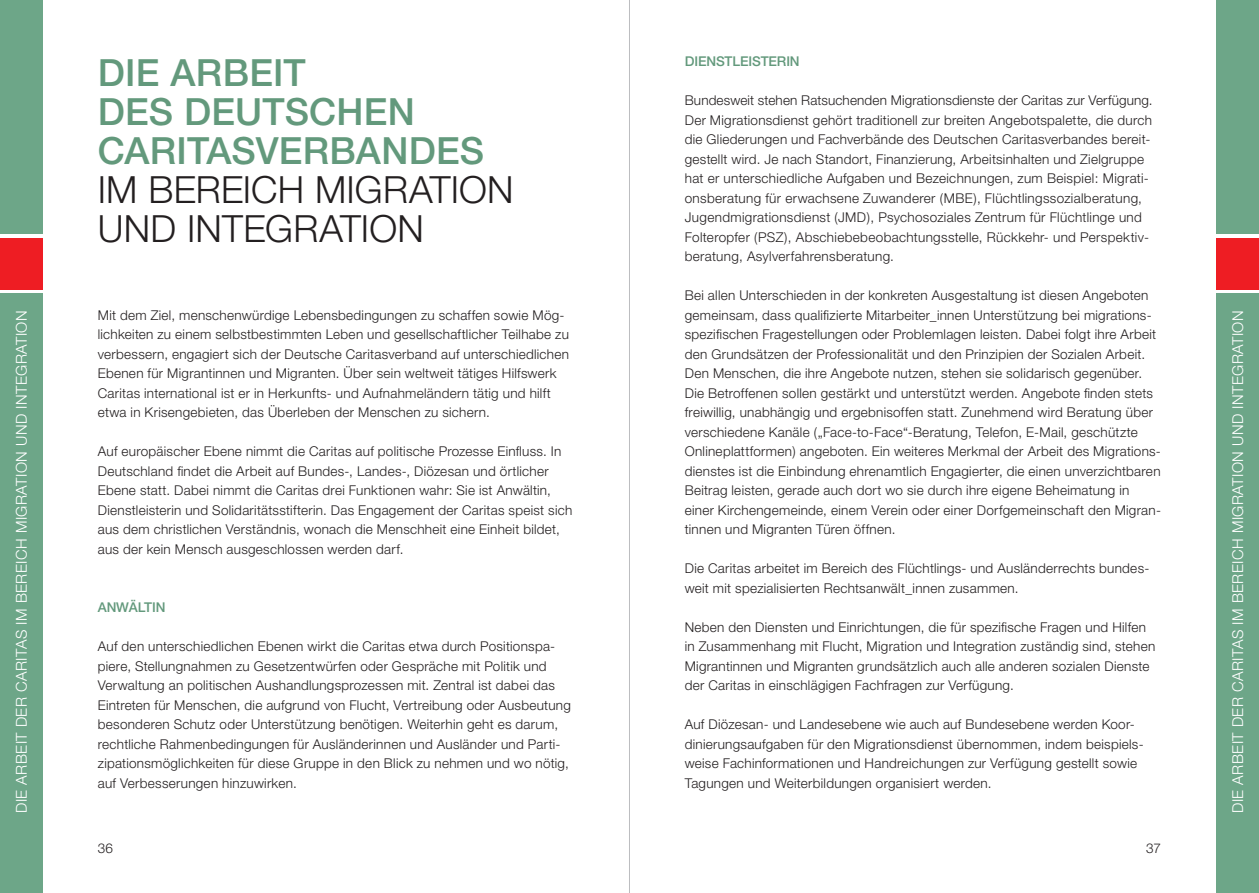
<style>
.page{position:relative;width:1259px;height:893px;background:#fff}
.page>*{position:absolute;margin:0;border:0;box-sizing:border-box;transform-origin:0 0}
.t1{font:500 37.5px/39px "Helvetica Neue";letter-spacing:.005em;color:#63997c}
.t2{font:300 37.5px/39px "Helvetica Neue";letter-spacing:.005em;color:#231f20}
.t3{font:300 15px "Helvetica Neue";letter-spacing:.03em;color:#fff}
.t4{font:300 13.5px/19.5px "Helvetica Neue";letter-spacing:.02em;color:#231f20}
.t5{font:500 13.5px "Helvetica Neue";letter-spacing:-.01em;color:#63997c}
</style>
<div class="page">
<div style="left:0;top:0;width:43px;height:234px;background:#6da688"></div>
<div style="left:0;top:293px;width:43px;height:600px;background:#6da688"></div>
<div style="left:0;top:238px;width:43px;height:51px;background:#ee1d23"></div>
<div style="left:1216px;top:0;width:43px;height:234px;background:#6da688"></div>
<div style="left:1216px;top:293px;width:43px;height:600px;background:#6da688"></div>
<div style="left:1216px;top:238px;width:43px;height:51px;background:#ee1d23"></div>
<hr style="left:629px;top:0;width:1px;height:893px;background:#bcbdc0">
<p class="t3" style="left:12px;top:603px;width:295px;rotate:-90deg">be reic h Mig ration und Integ ration</p>
<p class="t3" style="left:12px;top:813px;width:191px;rotate:-90deg">Die Arbei t de r CAritas im</p>
<h1 class="t1" style="left:98px;top:53px;width:388px">DIE ARBEIT<br>DES DEUTSCHEN<br>CARITASVERBANDES</h1>
<h1 class="t2" style="left:98px;top:169px;width:3px">im</h1>
<h1 class="t2" style="left:149px;top:169px;width:80px">Bereic</h1>
<h1 class="t2" style="left:98px;top:169px;width:417px;text-indent:180px">h Migration und Integ ration</h1>
<p class="t4" style="left:98px;top:305px;width:473px">Mit dem Ziel, menschenwürdige Lebensbedingungen zu schaffen sowie Mög&shy;lichkeiten zu einem selbstbestimmten Leben und gesellschaftlicher Teilhabe zu verbessern, engagiert sich der Deutsche Caritasverband auf unterschiedlichen Ebenen für Migrantinnen und Migranten. Über sein weltweit tätiges Hilfswerk Caritas international ist er in Herkunfts- und Aufnahmeländern tätig und hilft etwa in Krisengebieten, das Überleben der Menschen zu sichern.</p>
<p class="t4" style="left:98px;top:441px;width:476px">Auf europäischer Ebene nimmt die Caritas auf politische Prozesse Einfluss. In Deutschland findet die Arbeit auf Bundes-, Landes-, Diözesan und örtlicher Ebene statt. Dabei nimmt die Caritas drei Funktionen wahr: Sie ist Anwältin, Dienstleisterin und Solidaritätsstifterin. Das Engagement der Caritas speist sich aus dem christlichen Verständnis, wonach die Menschheit eine Einheit bildet, aus der kein Mensch ausgeschlossen werden darf.</p>
<p class="t5" style="left:98px;top:599px;width:69px">ANWÄLTIN</p>
<p class="t4" style="left:98px;top:636px;width:474px">Auf den unterschiedlichen Ebenen wirkt die Caritas etwa durch Positionspa&shy;piere, Stellungnahmen zu Gesetzentwürfen oder Gespräche mit Politik und Verwaltung an politischen Aushandlungsprozessen mit. Zentral ist dabei das Eintreten für Menschen, die aufgrund von Flucht, Vertreibung oder Ausbeutung besonderen Schutz oder Unterstützung benötigen. Weiterhin geht es darum, rechtliche Rahmenbedingungen für Ausländerinnen und Ausländer und Parti&shy;zipationsmöglichkeiten für diese Gruppe in den Blick zu nehmen und wo nötig, auf Verbesserungen hinzuwirken.</p>
<p class="t5" style="left:685px;top:53px;width:116px">DIENSTLEISTERIN</p>
<p class="t4" style="left:685px;top:90px;width:469px">Bundesweit stehen Ratsuchenden Migrationsdienste der Caritas zur Verfügung.<br>Der Migrationsdienst gehört traditionell zur breiten Angebotspalette, die durch die Gliederungen und Fachverbände des Deutschen Caritasverbandes bereit&shy;gestellt wird. Je nach Standort, Finanzierung, Arbeitsinhalten und Zielgruppe hat er unterschiedliche Aufgaben und Bezeichnungen, zum Beispiel: Migrati&shy;onsberatung für erwachsene Zuwanderer (MBE), Flüchtlingssozialberatung, Jugendmigrationsdienst (JMD), Psychosoziales Zentrum für Flüchtlinge und Folteropfer (PSZ), Abschiebebeobachtungsstelle, Rückkehr- und Perspektiv&shy;beratung, Asylverfahrensberatung.</p>
<p class="t4" style="left:685px;top:285px;width:478px">Bei allen Unterschieden in der konkreten Ausgestaltung ist diesen Angeboten gemeinsam, dass qualifizierte Mitarbeiter_innen Unterstützung bei migrations&shy;spezifischen Fragestellungen oder Problemlagen leisten. Dabei folgt ihre Arbeit den Grundsätzen der Professionalität und den Prinzipien der Sozialen Arbeit.<br>Den Menschen, die ihre Angebote nutzen, stehen sie solidarisch gegenüber.<br>Die Betroffenen sollen gestärkt und unterstützt werden. Angebote finden stets freiwillig, unabhängig und ergebnisoffen statt. Zunehmend wird Beratung über verschiedene Kanäle („Face-to-Face“-Beratung, Telefon, E-Mail, geschützte Onlineplattformen) angeboten. Ein weiteres Merkmal der Arbeit des Migrations&shy;dienstes ist die Einbindung ehrenamtlich Engagierter, die einen unverzichtbaren Beitrag leisten, gerade auch dort wo sie durch ihre eigene Beheimatung in einer Kirchengemeinde, einem Verein oder einer Dorfgemeinschaft den Migran&shy;tinnen und Migranten Türen öffnen.</p>
<p class="t4" style="left:685px;top:558px;width:466px">Die Caritas arbeitet im Bereich des Flüchtlings- und Ausländerrechts bundes&shy;weit mit spezialisierten Rechtsanwält_innen zusammen.</p>
<p class="t4" style="left:684px;top:617px;width:472px">Neben den Diensten und Einrichtungen, die für spezifische Fragen und Hilfen in Zusammenhang mit Flucht, Migration und Integration zuständig sind, stehen Migrantinnen und Migranten grundsätzlich auch alle anderen sozialen Dienste der Caritas in einschlägigen Fachfragen zur Verfügung.</p>
<p class="t4" style="left:684px;top:714px;width:460px">Auf Diözesan- und Landesebene wie auch auf Bundesebene werden Koor&shy;dinierungsaufgaben für den Migrationsdienst übernommen, indem beispiels&shy;weise Fachinformationen und Handreichungen zur Verfügung gestellt sowie Tagungen und Weiterbildungen organisiert werden.</p>
<p class="t4" style="left:98px;top:838px;width:17px">36</p>
<p class="t4" style="left:1146px;top:838px;width:17px">37</p>
<p class="t3" style="left:1228px;top:603px;width:295px;rotate:-90deg">be reic h Mig ration und Integ ration</p>
<p class="t3" style="left:1228px;top:813px;width:191px;rotate:-90deg">Die Arbei t de r CAritas im</p>
</div>
